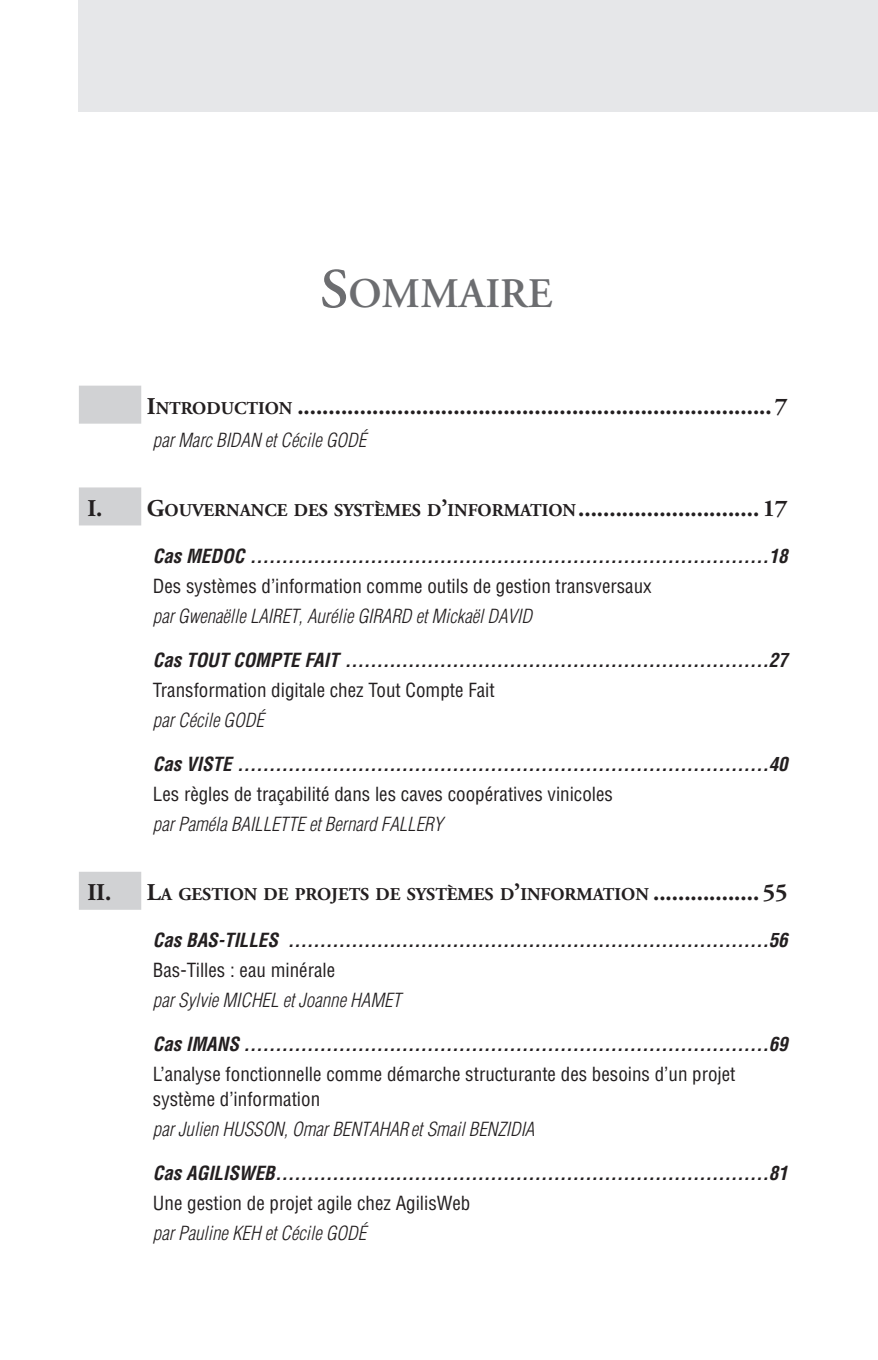
<style>
.page{position:relative;width:878px;height:1360px;background:#fff}
.page>*{position:absolute;margin:0;border:0;box-sizing:border-box;transform-origin:0 0}
.Chapitre{font:600 42px "Adobe Garamond";color:#6c6d70}
.chap_TDM{font:700 24px "Adobe Garamond";color:#231f20}
.t1{font:italic 700 condensed 19px "Helvetica";color:#231f20}
.t2{font:condensed 19px/24.4px "Helvetica";color:#231f20}
.t3{font:italic 300 condensed 19px "Helvetica";color:#231f20}
.t4{font:700 18px "Adobe Garamond";color:#231f20}
.s1{font-size:56px}
.s2{font-size:18px}
.s3{font-size:24px}
</style>
<div class="page">
<div style="left:79px;top:0;width:799px;height:112px;background:#e6e7e9"></div>
<div style="left:79px;top:386px;width:62px;height:38px;background:#d1d2d4"></div>
<div style="left:79px;top:487px;width:62px;height:38px;background:#d1d2d4"></div>
<div style="left:79px;top:872px;width:62px;height:38px;background:#d1d2d4"></div>
<p class="Chapitre" style="left:320px;top:271px;width:233px"><span class="s1">S</span>OMMAIRE</p>
<p class="chap_TDM" style="left:87px;top:393px;width:35px">I</p>
<p class="chap_TDM" style="left:156px;top:393px;width:633px"><span class="s2">NTRODUCTION</span> ............................................................................ 7</p>
<p class="t3" style="left:153px;top:429px;width:215px">par Marc BIDAN et Cécile GODÉ</p>
<p class="chap_TDM" style="left:87px;top:495px;width:48px">I. G</p>
<p class="t4" style="left:164px;top:500px;width:625px">OUVERNANCE DES SYSTÈMES D<span class="s3">’</span>INFORMATION<span class="s3">............................. 17</span></p>
<p class="t1" style="left:153px;top:544px;width:636px">Cas MEDOC ..................................................................................18</p>
<p class="t2" style="left:153px;top:573px;width:500px">Des systèmes d’information comme outils de gestion transversaux</p>
<p class="t3" style="left:153px;top:605px;width:380px">par Gwenaëlle LAIRET, Aurélie GIRARD et Mickaël DAVID</p>
<p class="t1" style="left:153px;top:648px;width:636px">Cas TOUT COMPTE FAIT ...................................................................27</p>
<p class="t2" style="left:153px;top:677px;width:343px">Transformation digitale chez Tout Compte Fait</p>
<p class="t3" style="left:153px;top:709px;width:112px">par Cécile GODÉ</p>
<p class="t1" style="left:153px;top:752px;width:636px">Cas VISTE ....................................................................................40</p>
<p class="t2" style="left:153px;top:781px;width:461px">Les règles de traçabilité dans les caves coopératives vinicoles</p>
<p class="t3" style="left:153px;top:813px;width:292px">par Paméla BAILLETTE et Bernard FALLERY</p>
<p class="t4" style="left:87px;top:884px;width:702px"><span class="s3">II. L</span>A GESTION DE PROJETS DE SYSTÈMES D<span class="s3">’</span>INFORMATION <span class="s3">................. 55</span></p>
<p class="t1" style="left:153px;top:928px;width:636px">Cas BAS-TILLES ............................................................................56</p>
<p class="t2" style="left:153px;top:957px;width:184px">Bas-Tilles : eau minérale</p>
<p class="t3" style="left:153px;top:989px;width:249px">par Sylvie MICHEL et Joanne HAMET</p>
<p class="t1" style="left:153px;top:1033px;width:636px">Cas IMANS ...................................................................................69</p>
<p class="t2" style="left:153px;top:1062px;width:584px">L’analyse fonctionnelle comme démarche structurante des besoins d’un projet système d’information</p>
<p class="t3" style="left:153px;top:1117px;width:383px">par Julien HUSSON, Omar BENTAHAR et Smail BENZIDIA</p>
<p class="t1" style="left:153px;top:1161px;width:636px">Cas AGILISWEB..............................................................................81</p>
<p class="t2" style="left:153px;top:1190px;width:319px">Une gestion de projet agile chez AgilisWeb</p>
<p class="t3" style="left:153px;top:1221px;width:215px">par Pauline KEH et Cécile GODÉ</p>
</div>
